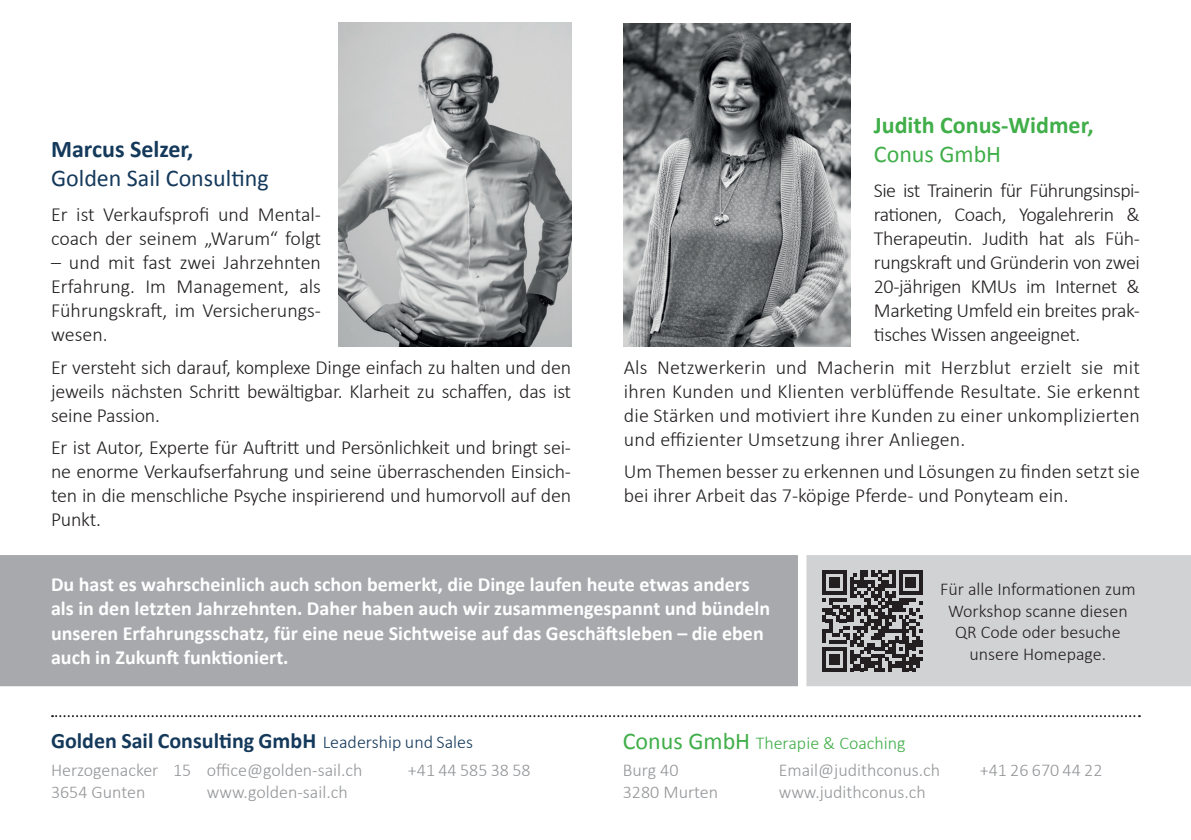
<style>
.page{position:relative;width:1191px;height:840px;background:#fff}
.page>*{position:absolute;margin:0;border:0;box-sizing:border-box;transform-origin:0 0}
.t1{font:24px/28.8px "Calibri";color:#14395b}
.t2{font:700 24px/28.8px "Calibri";color:#40ae49}
.Golden_Sail_Fließtex{font:700 22px "Calibri";color:#14395b}
.t3{font:300 20px/24px "Calibri";color:#231f20;text-align:justify}
.t4{font:700 20px/24px "Calibri";color:#fff}
.Golden_Sail_Fließtex-2{font:300 18px/21.6px "Calibri";color:#939598}
.t5{font:300 18px/21.6px "Calibri";color:#231f20;text-align:center}
.t6{font:300 18px "Calibri";color:#40ae49}
.s1{font-weight:700}
.s2{font-weight:400}
.s3{font-weight:300;font-size:18px}
.s4{font-weight:400;font-size:24px}
</style>
<div class="page">
<img style="left:338px;top:23px;width:233px;height:323px">
<svg style="left:52px;top:715px;width:1088px;height:1px"></svg>
<div style="left:0;top:555px;width:798px;height:130px;background:#a8a9ad"></div>
<div style="left:806px;top:555px;width:385px;height:130px;background:#d1d2d4"></div>
<img style="left:624px;top:23px;width:226px;height:323px">
<svg style="left:822px;top:569px;width:101px;height:102px;background:#6a686a"></svg>
<p class="t1" style="left:51px;top:133px;width:219px"><span class="s1">Marcus Selzer,<br></span>Golden Sail Consulting</p>
<p class="t3" style="left:51px;top:202px;width:271px">Er ist Verkaufsprofi und Mental&shy;coach der seinem „Warum“ folgt</p>
<p class="t3" style="left:51px;top:250px;width:271px">– und mit fast zwei Jahrzehnten Erfahrung. Im Management, als Führungskraft, im Versicherungs&shy;wesen.</p>
<p class="t3" style="left:51px;top:354px;width:521px">Er versteht sich darauf, komplexe Dinge einfach zu halten und den jeweils nächsten Schritt bewältigbar. Klarheit zu schaffen, das ist seine Passion.</p>
<p class="t3" style="left:51px;top:435px;width:521px">Er ist Autor, Experte für Auftritt und Persönlichkeit und bringt sei&shy;ne enorme Verkaufserfahrung und seine überraschenden Einsich&shy;ten in die menschliche Psyche inspirierend und humorvoll auf den Punkt.</p>
<p class="t2" style="left:874px;top:109px;width:221px">Judith Conus-Widmer,<br><span class="s2">Conus GmbH</span></p>
<p class="t3" style="left:874px;top:178px;width:268px">Sie ist Trainerin für Führungsinspi&shy;rationen, Coach, Yogalehrerin &amp; Therapeutin. Judith hat als Füh&shy;rungskraft und Gründerin von zwei 20-jährigen KMUs im Internet &amp; Marketing Umfeld ein breites prak&shy;tisches Wissen angeeignet.</p>
<p class="t3" style="left:624px;top:354px;width:518px">Als Netzwerkerin und Macherin mit Herzblut erzielt sie mit ihren Kunden und Klienten verblüffende Resultate. Sie erkennt die Stärken und motiviert ihre Kunden zu einer unkomplizierten und effizienter Umsetzung ihrer Anliegen.</p>
<p class="t3" style="left:624px;top:459px;width:517px">Um Themen besser zu erkennen und Lösungen zu finden setzt sie bei ihrer Arbeit das 7-köpige Pferde- und Ponyteam ein.</p>
<p class="t4" style="left:51px;top:571px;width:720px">Du hast es wahrscheinlich auch schon bemerkt, die Dinge laufen heute etwas anders als in den letzten Jahrzehnten. Daher haben auch wir zusammengespannt und bündeln unseren Erfahrungsschatz, für eine neue Sichtweise auf das Geschäftsleben – die eben auch in Zukunft funktioniert.</p>
<p class="t5" style="left:940px;top:577px;width:197px">Für alle Informationen zum<br>Workshop scanne diesen<br>QR Code oder besuche unsere Homepage.</p>
<p class="Golden_Sail_Fließtex" style="left:51px;top:726px;width:423px">Golden Sail Consulting GmbH <span class="s3">Leadership und Sales</span></p>
<p class="t6" style="left:623px;top:731px;width:284px"><span class="s4">Conus GmbH</span> Therapie &amp; Coaching</p>
<p class="Golden_Sail_Fließtex-2" style="left:207px;top:758px;width:157px">office@golden-sail.ch</p>
<p class="Golden_Sail_Fließtex-2" style="left:207px;top:780px;width:142px">www.golden-sail.ch</p>
<p class="Golden_Sail_Fließtex-2" style="left:51px;top:758px;width:142px">Herzogenacker 15<br>3654 Gunten</p>
<p class="Golden_Sail_Fließtex-2" style="left:623px;top:758px;width:57px">Burg 40</p>
<p class="Golden_Sail_Fließtex-2" style="left:778px;top:758px;width:163px">Email@judithconus.ch www.judithconus.ch</p>
<p class="Golden_Sail_Fließtex-2" style="left:408px;top:758px;width:124px">+41 44 585 38 58</p>
<p class="Golden_Sail_Fließtex-2" style="left:979px;top:758px;width:124px">+41 26 670 44 22</p>
<p class="Golden_Sail_Fließtex-2" style="left:623px;top:780px;width:97px">3280 Murten</p>
</div>
